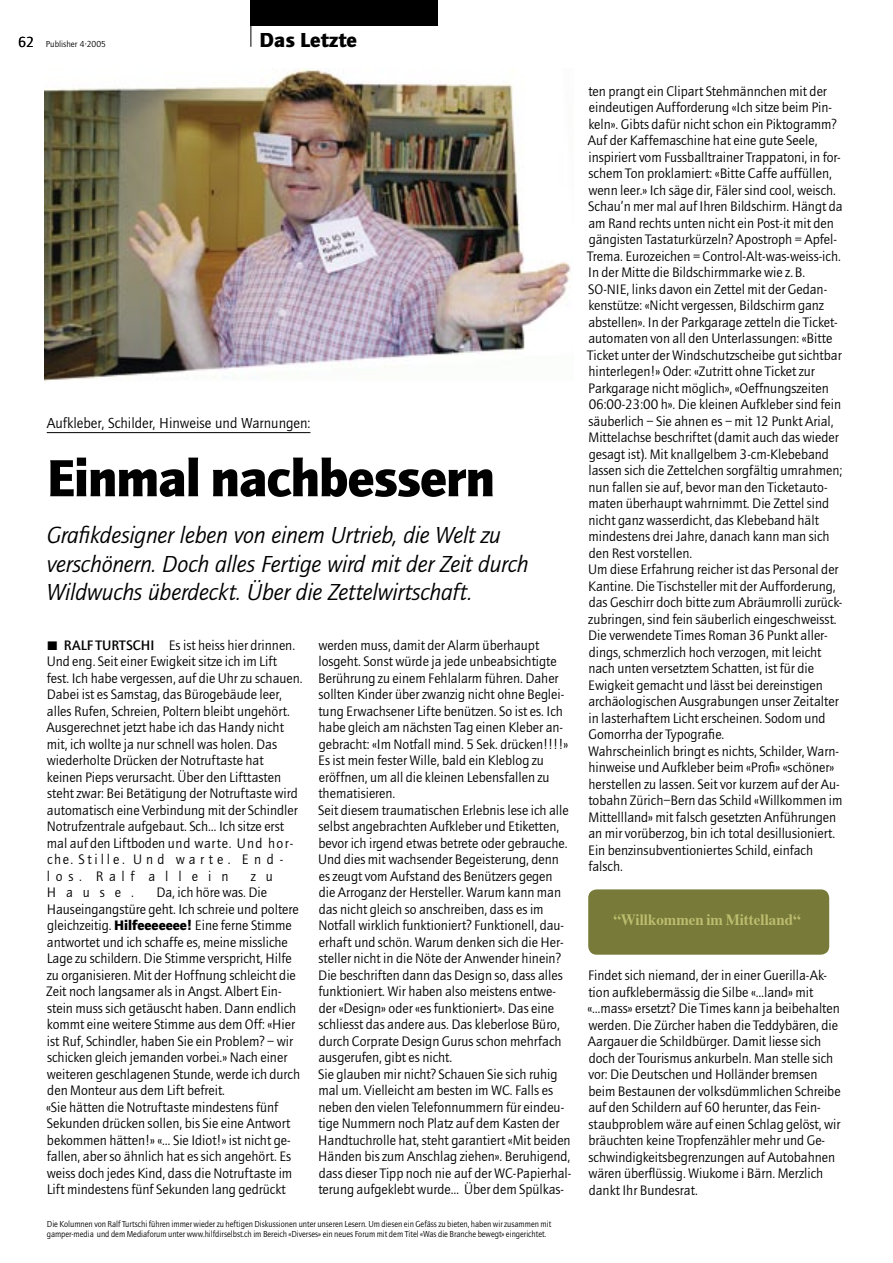
<style>
.page{position:relative;width:893px;height:1263px;background:#fff}
.page>*{position:absolute;margin:0;border:0;box-sizing:border-box;transform-origin:0 0}
.Titel_1_Haupt{font:900 54px "Quay Sans EF";letter-spacing:-.02em;color:#000}
.Lead{font:italic 24px/28.5px "Quay Sans EF";letter-spacing:-.015em;color:#000}
.Rubrik{font:900 21px "Quay Sans EF";color:#000}
.t1{font:700 15.75px "Times";color:#bcbd6f;scale:.95 1}
.Spitzmarke{font:15px "Quay Sans EF";color:#000}
.Seitenzahl{font:15px "Quay Sans EF";color:#000}
.t2{font:14.25px/16.5px "Quay Sans EF";color:#000}
.Kopfzeile{font:9px/10.5px "Quay Sans EF";color:#000;scale:.95 1}
.Kopfzeile-2{font:9px "Quay Sans EF";color:#000}
.s1{font-weight:500}
.s2{font-weight:900}
</style>
<div class="page">
<div style="left:251px;top:0;width:187px;height:26px;background:#000"></div>
<hr style="left:250px;top:0;width:1px;height:47px;background:#000">
<hr style="left:47px;top:432px;width:263px;height:1px;background:#000">
<div style="left:588px;top:889px;width:241px;height:66px;background:#777a38"></div>
<img style="left:44px;top:68px;width:527px;height:314px">
<p class="Seitenzahl" style="left:18px;top:34px;width:17px">62</p>
<p class="Kopfzeile-2" style="left:46px;top:39px;width:61px">Publisher 4 · 2005</p>
<p class="Rubrik" style="left:259px;top:27px;width:99px">Das Letzte</p>
<p class="Spitzmarke" style="left:47px;top:415px;width:265px">Aufkleber, Schilder, Hinweise und Warnungen:</p>
<p class="Titel_1_Haupt" style="left:47px;top:446px;width:450px">Einmal nachbessern</p>
<p class="Lead" style="left:47px;top:521px;width:483px">Grafikdesigner leben von einem Urtrieb, die Welt zu verschönern. Doch alles Fertige wird mit der Zeit durch<br>Wildwuchs überdeckt. Über die Zettelwirtschaft.</p>
<p class="t2" style="left:47px;top:637px;width:258px">■ <span class="s1">RALF TURTSCHI</span> Es ist heiss hier drinnen.<br>Und eng. Seit einer Ewigkeit sitze ich im Lift fest. Ich habe vergessen, auf die Uhr zu schauen.<br>Dabei ist es Samstag, das Bürogebäude leer, alles Rufen, Schreien, Poltern bleibt ungehört.<br>Ausgerechnet jetzt habe ich das Handy nicht mit, ich wollte ja nur schnell was holen. Das wiederholte Drücken der Notruftaste hat<br>keinen Pieps verursacht. Über den Lifttasten steht zwar: Bei Betätigung der Notruftaste wird automatisch eine Verbindung mit der Schindler Notrufzentrale aufgebaut. Sch… Ich sitze erst mal auf den Liftboden und warte. Und hor&shy;che. Stille. Und warte. End&shy;los. Ralf allein</p>
<p class="t2" style="left:251px;top:868px;width:24px">z u</p>
<p class="t2" style="left:46px;top:884px;width:256px;text-indent:110px">Da, ich höre was. Die Hauseingangstüre geht. Ich schreie und poltere gleichzeitig. <span class="s2">Hilfeeeeeee!</span> Eine ferne Stimme antwortet und ich schaffe es, meine missliche Lage zu schildern. Die Stimme verspricht, Hilfe zu organisieren. Mit der Hoffnung schleicht die Zeit noch langsamer als in Angst. Albert Ein&shy;stein muss sich getäuscht haben. Dann endlich kommt eine weitere Stimme aus dem Off: «Hier ist Ruf, Schindler, haben Sie ein Problem? – wir schicken gleich jemanden vorbei.» Nach einer weiteren geschlagenen Stunde, werde ich durch den Monteur aus dem Lift befreit.</p>
<p class="t2" style="left:46px;top:1099px;width:248px">«Sie hätten die Notruftaste mindestens fünf Sekunden drücken sollen, bis Sie eine Antwort bekommen hätten!» «… Sie Idiot!» ist nicht ge&shy;fallen, aber so ähnlich hat es sich angehört. Es weiss doch jedes Kind, dass die Notruftaste im Lift mindestens fünf Sekunden lang gedrückt</p>
<p class="t2" style="left:47px;top:884px;width:89px">Hause.</p>
<p class="t2" style="left:318px;top:637px;width:251px">werden muss, damit der Alarm überhaupt losgeht. Sonst würde ja jede unbeabsichtigte Berührung zu einem Fehlalarm führen. Daher sollten Kinder über zwanzig nicht ohne Beglei&shy;tung Erwachsener Lifte benützen. So ist es. Ich habe gleich am nächsten Tag einen Kleber an&shy;gebracht: «Im Notfall mind. 5 Sek. drücken!!!!» Es ist mein fester Wille, bald ein Kleblog zu eröffnen, um all die kleinen Lebensfallen zu thematisieren.</p>
<p class="t2" style="left:318px;top:802px;width:252px">Seit diesem traumatischen Erlebnis lese ich alle selbst angebrachten Aufkleber und Etiketten, bevor ich irgend etwas betrete oder gebrauche.<br>Und dies mit wachsender Begeisterung, denn es zeugt vom Aufstand des Benützers gegen die Arroganz der Hersteller. Warum kann man das nicht gleich so anschreiben, dass es im Notfall wirklich funktioniert? Funktionell, dau&shy;erhaft und schön. Warum denken sich die Her&shy;steller nicht in die Nöte der Anwender hinein?<br>Die beschriften dann das Design so, dass alles funktioniert. Wir haben also meistens entwe&shy;der «Design» oder «es funktioniert». Das eine schliesst das andere aus. Das kleberlose Büro, durch Corprate Design Gurus schon mehrfach ausgerufen, gibt es nicht.</p>
<p class="t2" style="left:318px;top:1066px;width:255px">Sie glauben mir nicht? Schauen Sie sich ruhig mal um. Vielleicht am besten im WC. Falls es neben den vielen Telefonnummern für eindeu&shy;tige Nummern noch Platz auf dem Kasten der Handtuchrolle hat, steht garantiert «Mit beiden Händen bis zum Anschlag ziehen». Beruhigend, dass dieser Tipp noch nie auf der WC-Papierhal&shy;terung aufgeklebt wurde… Über dem Spülkas-</p>
<p class="Kopfzeile" style="left:47px;top:1218px;width:532px">Die Kolumnen von Ralf Turtschi führen immer wieder zu heftigen Diskussionen unter unseren Lesern. Um diesen ein Gefäss zu bieten, haben wir zusammen mit gamper-media und dem Mediaforum unter www.hilfdirselbst.ch im Bereich «Diverses» ein neues Forum mit dem Titel «Was die Branche bewegt» eingerichtet.</p>
<p class="t2" style="left:588px;top:83px;width:250px">ten prangt ein Clipart Stehmännchen mit der eindeutigen Aufforderung «Ich sitze beim Pin&shy;keln». Gibts dafür nicht schon ein Piktogramm?</p>
<p class="t2" style="left:587px;top:133px;width:257px">Auf der Kaffemaschine hat eine gute Seele, inspiriert vom Fussballtrainer Trappatoni, in for&shy;schem Ton proklamiert: «Bitte Caffe auffüllen, wenn leer.» Ich säge dir, Fäler sind cool, weisch.<br>Schau’n mer mal auf Ihren Bildschirm. Hängt da am Rand rechts unten nicht ein Post-it mit den gängisten Tastaturkürzeln? Apostroph = Apfel-Trema. Eurozeichen = Control-Alt-was-weiss-ich.</p>
<p class="t2" style="left:587px;top:265px;width:256px">In der Mitte die Bildschirmmarke wie z. B.<br>SO-NIE, links davon ein Zettel mit der Gedan&shy;kenstütze: «Nicht vergessen, Bildschirm ganz abstellen». In der Parkgarage zetteln die Ticket&shy;automaten von all den Unterlassungen: «Bitte Ticket unter der Windschutzscheibe gut sichtbar hinterlegen!» Oder: «Zutritt ohne Ticket zur Parkgarage nicht möglich», «Oeffnungszeiten 06:00-23:00 h». Die kleinen Aufkleber sind fein säuberlich – Sie ahnen es – mit 12 Punkt Arial, Mittelachse beschriftet (damit auch das wieder gesagt ist). Mit knallgelbem 3-cm-Klebeband lassen sich die Zettelchen sorgfältig umrahmen; nun fallen sie auf, bevor man den Ticketauto&shy;maten überhaupt wahrnimmt. Die Zettel sind nicht ganz wasserdicht, das Klebeband hält mindestens drei Jahre, danach kann man sich den Rest vorstellen.</p>
<p class="t2" style="left:588px;top:562px;width:256px">Um diese Erfahrung reicher ist das Personal der Kantine. Die Tischsteller mit der Aufforderung, das Geschirr doch bitte zum Abräumrolli zurück&shy;zubringen, sind fein säuberlich eingeschweisst.<br>Die verwendete Times Roman 36 Punkt aller&shy;dings, schmerzlich hoch verzogen, mit leicht nach unten versetztem Schatten, ist für die Ewigkeit gemacht und lässt bei dereinstigen archäologischen Ausgrabungen unser Zeitalter in lasterhaftem Licht erscheinen. Sodom und Gomorrha der Typografie.</p>
<p class="t2" style="left:588px;top:743px;width:256px">Wahrscheinlich bringt es nichts, Schilder, Warn&shy;hinweise und Aufkleber beim «Profi» «schöner» herstellen zu lassen. Seit vor kurzem auf der Au&shy;tobahn Zürich–Bern das Schild «Willkommen im Mittellland» mit falsch gesetzten Anführungen an mir vorüberzog, bin ich total desillusioniert.<br>Ein benzinsubventioniertes Schild, einfach falsch.</p>
<p class="t1" style="left:613px;top:910px;width:198px">“Willkommen im Mittelland“</p>
<p class="t2" style="left:587px;top:967px;width:255px">Findet sich niemand, der in einer Guerilla-Ak&shy;tion aufklebermässig die Silbe «…land» mit «…mass» ersetzt? Die Times kann ja beibehalten werden. Die Zürcher haben die Teddybären, die Aargauer die Schildbürger. Damit liesse sich doch der Tourismus ankurbeln. Man stelle sich vor: Die Deutschen und Holländer bremsen beim Bestaunen der volksdümmlichen Schreibe auf den Schildern auf 60 herunter, das Fein&shy;staubproblem wäre auf einen Schlag gelöst, wir bräuchten keine Tropfenzähler mehr und Ge&shy;schwindigkeitsbegrenzungen auf Autobahnen wären überflüssig. Wiukome i Bärn. Merzlich dankt Ihr Bundesrat.</p>
</div>
